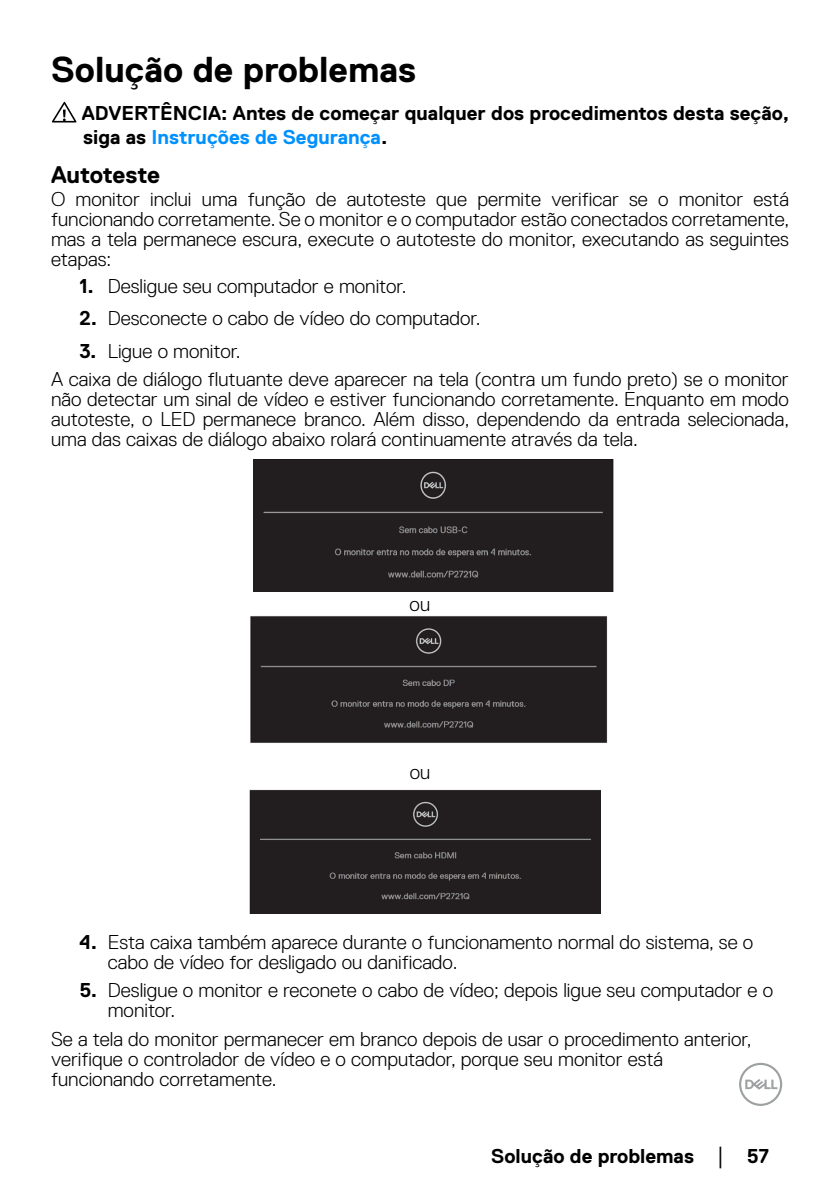
<style>
.page{position:relative;width:840px;height:1191px;background:#fff}
.page>*{position:absolute;margin:0;border:0;box-sizing:border-box;transform-origin:0 0}
.t1{font:700 36px "Dell Replica";color:#000}
.t2{font:700 24px "Dell Replica";letter-spacing:-.01em;color:#000}
.t3{font:300 20px/20px "Dell Replica";color:#000}
.t4{font:700 20px/24px "Dell Replica";color:#000}
.s1{color:#0091ff}
.s2{font-weight:700}
.s3{font-family:"Times New Roman";font-weight:400;font-size:18px}
</style>
<div class="page">
<svg style="left:739px;top:1062px;width:42px;height:44px"></svg>
<svg style="left:52px;top:102px;width:24px;height:20px"></svg>
<img style="left:250px;top:616px;width:358px;height:127px">
<img style="left:249px;top:789px;width:351px;height:124px">
<div style="left:253px;top:459px;width:361px;height:132px;background:#221e1f"></div>
<h1 class="t1" style="left:51px;top:49px;width:366px">Solução de problemas</h1>
<p class="t4" style="left:82px;top:101px;width:708px">ADVERTÊNCIA: Antes de começar qualquer dos procedimentos desta seção, siga as <span class="s1">Instruções de Segurança</span>.</p>
<p class="t2" style="left:51px;top:162px;width:110px">Autoteste</p>
<p class="t3" style="left:51px;top:189px;width:739px;text-align:justify">O monitor inclui uma função de autoteste que permite verificar se o monitor está funcionando corretamente. Se o monitor e o computador estão conectados corretamente, mas a tela permanece escura, execute o autoteste do monitor, executando as seguintes etapas:</p>
<p class="t3" style="left:79px;top:276px;width:328px"><span class="s2">1.</span> Desligue seu computador e monitor.</p>
<p class="t3" style="left:79px;top:309px;width:402px"><span class="s2">2.</span> Desconecte o cabo de vídeo do computador.</p>
<p class="t3" style="left:51px;top:337px;width:738px;line-height:28.4px;text-indent:28px"><span class="s2">3.</span> Ligue o monitor.<br>A caixa de diálogo flutuante deve aparecer na tela (contra um fundo preto) se o monitor</p>
<p class="t3" style="left:51px;top:390px;width:739px;text-align:justify">não detectar um sinal de vídeo e estiver funcionando corretamente. Enquanto em modo autoteste, o LED permanece branco. Além disso, dependendo da entrada selecionada, uma das caixas de diálogo abaixo rolará continuamente através da tela.</p>
<p class="t3" style="left:409px;top:594px;width:22px">ou</p>
<p class="t3" style="left:409px;top:762px;width:22px">ou</p>
<p class="t3" style="left:108px;top:932px;width:646px;text-indent:-28px"><span class="s2">4.</span> Esta caixa também aparece durante o funcionamento normal do sistema, se o cabo de vídeo for desligado ou danificado.</p>
<p class="t3" style="left:108px;top:980px;width:666px;text-indent:-28px"><span class="s2">5.</span> Desligue o monitor e reconete o cabo de vídeo; depois ligue seu computador e o monitor.</p>
<p class="t3" style="left:51px;top:1029px;width:701px">Se a tela do monitor permanecer em branco depois de usar o procedimento anterior, verifique o controlador de vídeo e o computador, porque seu monitor está funcionando corretamente.</p>
<p class="t4" style="left:491px;top:1144px;width:279px">Solução de problemas <span class="s3">│</span> 57</p>
</div>
